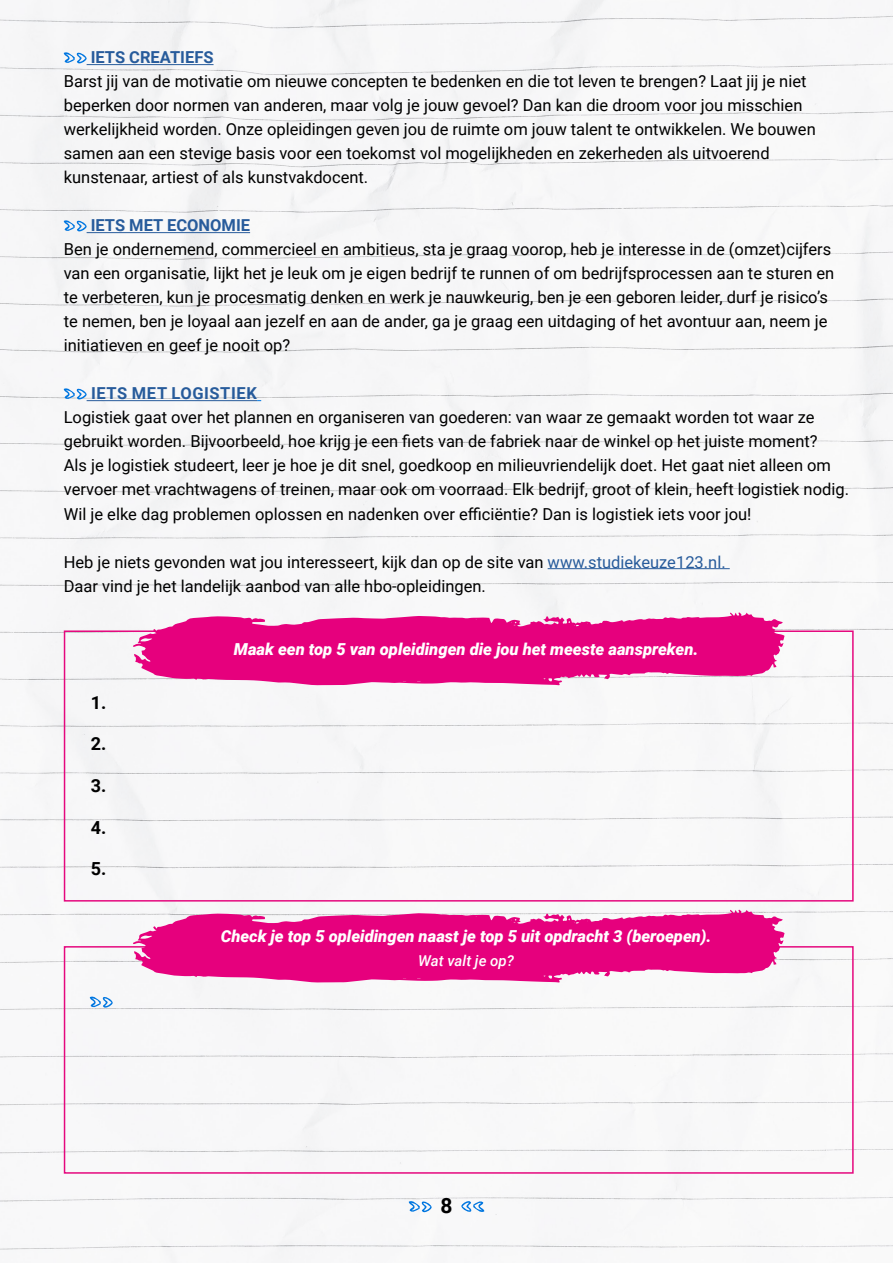
<style>
.page{position:relative;width:893px;height:1263px;background:#fff}
.page>*{position:absolute;margin:0;border:0;box-sizing:border-box;transform-origin:0 0}
.t1{font:700 21px "Roboto";color:#000}
.t2{font:700 18px "Roboto";color:#000}
.t3{font:16.5px/24px "Roboto";color:#000}
.t4{font:italic 900 16.5px "Roboto";color:#fff}
.t5{font:700 16.5px "Roboto";color:#275b9b}
.t6{font:700 16.5px "Roboto";letter-spacing:.035em;color:#275b9b}
.t7{font:italic 500 15px "Roboto";color:#fff}
.s1{color:#275b9b}
</style>
<div class="page">
<img style="left:0;top:0;width:893px;height:1263px">
<svg style="left:461px;top:1198px;width:23px;height:16px"></svg>
<svg style="left:409px;top:1199px;width:23px;height:16px"></svg>
<hr style="left:87px;top:64px;width:127px;height:1px;background:#275b9b">
<hr style="left:87px;top:232px;width:163px;height:1px;background:#275b9b">
<hr style="left:87px;top:400px;width:170px;height:1px;background:#275b9b">
<hr style="left:548px;top:568px;width:182px;height:1px;background:#275b9b">
<svg style="left:64px;top:51px;width:23px;height:15px"></svg>
<svg style="left:64px;top:219px;width:23px;height:15px"></svg>
<svg style="left:64px;top:387px;width:23px;height:15px"></svg>
<div style="left:64px;top:630px;width:790px;height:271px;border:2px solid #e5087e"></div>
<div style="left:64px;top:946px;width:790px;height:228px;border:2px solid #e5087e"></div>
<svg style="left:133px;top:612px;width:651px;height:73px;fill:#e6007d"></svg>
<svg style="left:133px;top:909px;width:651px;height:73px;fill:#e6007d"></svg>
<svg style="left:90px;top:995px;width:23px;height:15px"></svg>
<p class="t5" style="left:91px;top:46px;width:124px">IETS CREATIEFS</p>
<p class="t3" style="left:64px;top:69px;width:753px">Barst jij van de motivatie om nieuwe concepten te bedenken en die tot leven te brengen? Laat jij je niet beperken door normen van anderen, maar volg je jouw gevoel? Dan kan die droom voor jou misschien werkelijkheid worden. Onze opleidingen geven jou de ruimte om jouw talent te ontwikkelen. We bouwen samen aan een stevige basis voor een toekomst vol mogelijkheden en zekerheden als uitvoerend kunstenaar, artiest of als kunstvakdocent.</p>
<p class="t5" style="left:91px;top:214px;width:161px">IETS MET ECONOMIE</p>
<p class="t3" style="left:64px;top:237px;width:772px">Ben je ondernemend, commercieel en ambitieus, sta je graag voorop, heb je interesse in de (omzet)cijfers van een organisatie, lijkt het je leuk om je eigen bedrijf te runnen of om bedrijfsprocessen aan te sturen en te verbeteren, kun je procesmatig denken en werk je nauwkeurig, ben je een geboren leider, durf je risico’s te nemen, ben je loyaal aan jezelf en aan de ander, ga je graag een uitdaging of het avontuur aan, neem je initiatieven en geef je nooit op?</p>
<p class="t6" style="left:91px;top:382px;width:167px">IETS MET LOGISTIEK</p>
<p class="t3" style="left:64px;top:405px;width:787px">Logistiek gaat over het plannen en organiseren van goederen: van waar ze gemaakt worden tot waar ze gebruikt worden. Bijvoorbeeld, hoe krijg je een fiets van de fabriek naar de winkel op het juiste moment?<br>Als je logistiek studeert, leer je hoe je dit snel, goedkoop en milieuvriendelijk doet. Het gaat niet alleen om vervoer met vrachtwagens of treinen, maar ook om voorraad. Elk bedrijf, groot of klein, heeft logistiek nodig.<br>Wil je elke dag problemen oplossen en nadenken over efficiëntie? Dan is logistiek iets voor jou!</p>
<p class="t3" style="left:64px;top:549px;width:663px">Heb je niets gevonden wat jou interesseert, kijk dan op de site van <span class="s1">www.studiekeuze123.nl.<br></span>Daar vind je het landelijk aanbod van alle hbo-opleidingen.</p>
<p class="t2" style="left:91px;top:690px;width:17px">1.</p>
<p class="t2" style="left:91px;top:731px;width:17px">2.</p>
<p class="t2" style="left:91px;top:773px;width:17px">3.</p>
<p class="t2" style="left:91px;top:815px;width:17px">4.</p>
<p class="t2" style="left:91px;top:856px;width:17px">5.</p>
<p class="t4" style="left:234px;top:637px;width:466px">Maak een top 5 van opleidingen die jou het meeste aanspreken.</p>
<p class="t4" style="left:221px;top:924px;width:492px">Check je top 5 opleidingen naast je top 5 uit opdracht 3 (beroepen).</p>
<p class="t7" style="left:418px;top:950px;width:97px">Wat valt je op?</p>
<p class="t1" style="left:440px;top:1191px;width:14px">8</p>
</div>
